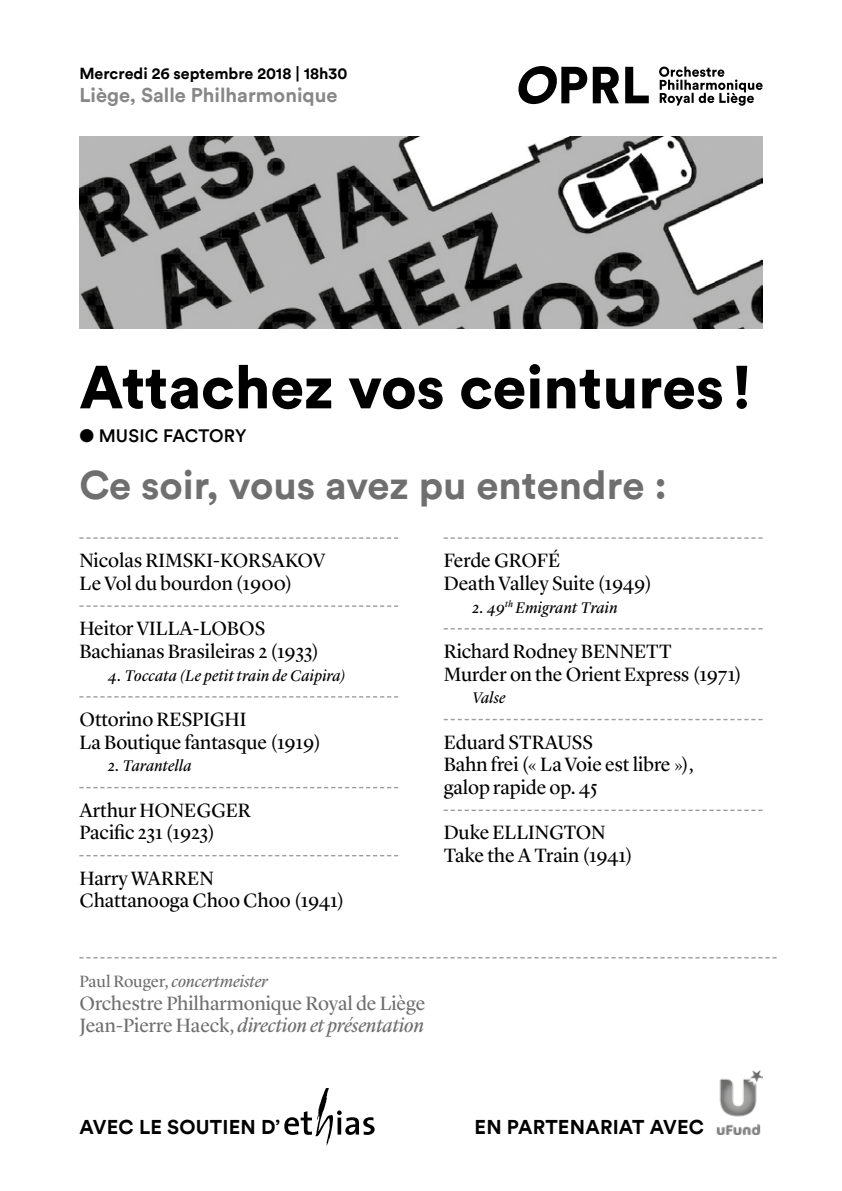
<style>
.page{position:relative;width:842px;height:1191px;background:#fff}
.page>*{position:absolute;margin:0;border:0;box-sizing:border-box;transform-origin:0 0}
.t1{font:900 60px "Circular Std";color:#000}
.t2{font:700 40px "Circular";color:#706f6f}
.t3{font:20px/22.6px "Lyon Display";color:#000}
.t4{font:20px/22.6px "Lyon Display";letter-spacing:-.005em;color:#706f6f}
.t5{font:700 20px "Circular";letter-spacing:.01em;color:#000}
.t6{font:700 20px "Circular";color:#878787}
.t7{font:500 18px "Circular";letter-spacing:.005em;color:#000}
.t8{font:italic 17px "Lyon Display";color:#706f6f}
.t9{font:italic 16px "Lyon Display";letter-spacing:.02em;color:#000}
.t10{font:700 16px "Circular";color:#000}
.s1{font-style:normal}
.s2{font-style:italic}
</style>
<div class="page">
<svg style="left:284px;top:1088px;width:91px;height:57px"></svg>
<img style="left:716px;top:1070px;width:47px;height:64px">
<svg style="left:79px;top:957px;width:698px;height:1px"></svg>
<svg style="left:79px;top:537px;width:319px;height:2px"></svg>
<svg style="left:79px;top:605px;width:319px;height:2px"></svg>
<svg style="left:79px;top:696px;width:319px;height:1px"></svg>
<svg style="left:79px;top:787px;width:319px;height:1px"></svg>
<svg style="left:79px;top:855px;width:319px;height:1px"></svg>
<svg style="left:444px;top:537px;width:319px;height:2px"></svg>
<svg style="left:444px;top:628px;width:319px;height:1px"></svg>
<svg style="left:444px;top:719px;width:319px;height:1px"></svg>
<svg style="left:444px;top:809px;width:319px;height:2px"></svg>
<svg style="left:659px;top:67px;width:104px;height:39px"></svg>
<svg style="left:518px;top:66px;width:131px;height:38px"></svg>
<img style="left:79px;top:136px;width:684px;height:193px">
<p class="t10" style="left:79px;top:63px;width:269px">Mercredi 26 septembre 2018 | 18h30</p>
<p class="t6" style="left:79px;top:81px;width:259px">Liège, Salle Philharmonique</p>
<h1 class="t1" style="left:79px;top:347px;width:674px">Attachez vos ceintures !</h1>
<p class="t7" style="left:79px;top:424px;width:169px">● MUSIC FACTORY</p>
<h2 class="t2" style="left:79px;top:457px;width:589px">Ce soir, vous avez pu entendre :</h2>
<p class="t3" style="left:79px;top:547px;width:248px">Nicolas RIMSKI-KORSAKOV<br>Le Vol du bourdon (1900)</p>
<p class="t3" style="left:79px;top:615px;width:241px">Heitor VILLA-LOBOS<br>Bachianas Brasileiras 2 (1933)</p>
<p class="t9" style="left:108px;top:663px;width:240px">4. Toccata (Le petit train de Caipira)</p>
<p class="t3" style="left:79px;top:706px;width:243px">Ottorino RESPIGHI<br>La Boutique fantasque (1919)</p>
<p class="t9" style="left:108px;top:754px;width:85px">2. Tarantella</p>
<p class="t3" style="left:79px;top:797px;width:173px">Arthur HONEGGER<br>Pacific 231 (1923)</p>
<p class="t3" style="left:79px;top:865px;width:266px">Harry WARREN<br>Chattanooga Choo Choo (1941)</p>
<p class="t3" style="left:444px;top:547px;width:210px">Ferde GROFÉ<br>Death Valley Suite (1949)</p>
<p class="t9" style="left:472px;top:595px;width:147px">2. 49<sup>th</sup> Emigrant Train</p>
<p class="t3" style="left:444px;top:638px;width:300px">Richard Rodney BENNETT<br>Murder on the Orient Express (1971)</p>
<p class="t9" style="left:472px;top:686px;width:35px">Valse</p>
<p class="t3" style="left:444px;top:729px;width:252px">Eduard STRAUSS<br>Bahn frei (« La Voie est libre »), galop rapide op. 45</p>
<p class="t3" style="left:444px;top:820px;width:190px">Duke ELLINGTON<br>Take the A Train (1941)</p>
<p class="t8" style="left:79px;top:968px;width:190px"><span class="s1">Paul Rouger,</span> concertmeister</p>
<p class="t4" style="left:79px;top:990px;width:347px">Orchestre Philharmonique Royal de Liège<br>Jean-Pierre Haeck, <span class="s2">direction et présentation</span></p>
<p class="t5" style="left:79px;top:1113px;width:202px">AVEC LE SOUTIEN D’</p>
<p class="t5" style="left:475px;top:1113px;width:231px">EN PARTENARIAT AVEC</p>
</div>
